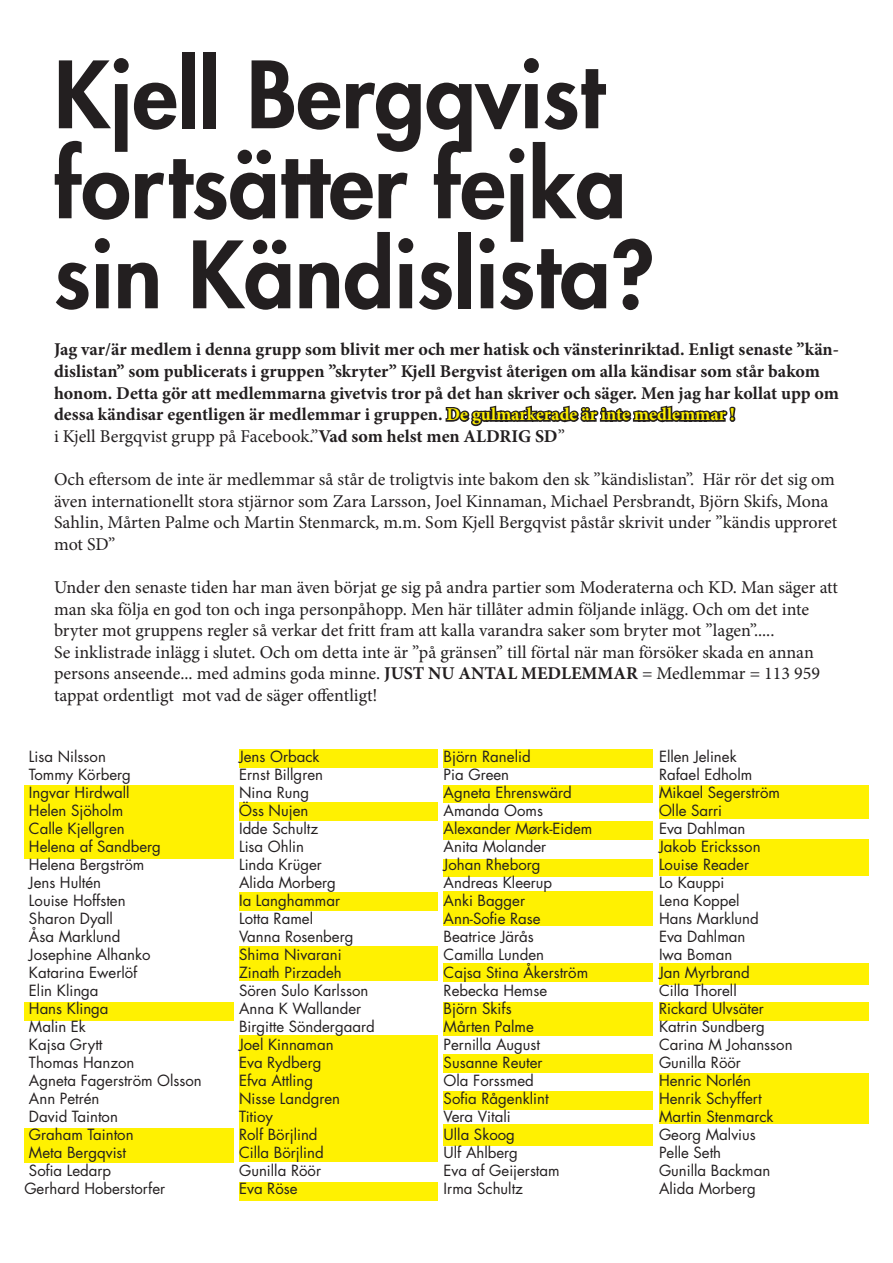
<style>
.page{position:relative;width:893px;height:1263px;background:#fff}
.page>*{position:absolute;margin:0;border:0;box-sizing:border-box;transform-origin:0 0}
.t1{font:800 90px "Futura Std";color:#231f20}
.t2{font:18px/21.6px "Minion Pro";color:#231f20}
.t3{font:700 18px/21.6px "Minion Pro";color:#231f20}
.t4{font:15px "Futura Std";color:#231f20}
.s1{color:#fff101}
.s2{font-weight:700}
</style>
<div class="page">
<div style="left:659px;top:1073px;width:210px;height:51px;background:#fff101"></div>
<div style="left:659px;top:1002px;width:210px;height:18px;background:#fff101"></div>
<div style="left:659px;top:963px;width:210px;height:21px;background:#fff101"></div>
<div style="left:659px;top:840px;width:210px;height:36px;background:#fff101"></div>
<div style="left:659px;top:785px;width:210px;height:34px;background:#fff101"></div>
<div style="left:444px;top:1124px;width:209px;height:21px;background:#fff101"></div>
<div style="left:444px;top:1091px;width:209px;height:19px;background:#fff101"></div>
<div style="left:444px;top:1054px;width:209px;height:19px;background:#fff101"></div>
<div style="left:444px;top:1002px;width:209px;height:33px;background:#fff101"></div>
<div style="left:444px;top:963px;width:209px;height:19px;background:#fff101"></div>
<div style="left:444px;top:892px;width:209px;height:34px;background:#fff101"></div>
<div style="left:444px;top:859px;width:209px;height:17px;background:#fff101"></div>
<div style="left:444px;top:821px;width:209px;height:19px;background:#fff101"></div>
<div style="left:444px;top:785px;width:209px;height:17px;background:#fff101"></div>
<div style="left:444px;top:749px;width:209px;height:19px;background:#fff101"></div>
<div style="left:239px;top:1182px;width:199px;height:18px;background:#fff101"></div>
<div style="left:239px;top:1035px;width:199px;height:127px;background:#fff101"></div>
<div style="left:239px;top:946px;width:199px;height:34px;background:#fff101"></div>
<div style="left:239px;top:892px;width:199px;height:19px;background:#fff101"></div>
<div style="left:239px;top:802px;width:199px;height:19px;background:#fff101"></div>
<div style="left:239px;top:749px;width:199px;height:19px;background:#fff101"></div>
<div style="left:24px;top:1128px;width:210px;height:34px;background:#fff101"></div>
<div style="left:24px;top:1002px;width:210px;height:18px;background:#fff101"></div>
<div style="left:24px;top:785px;width:210px;height:74px;background:#fff101"></div>
<svg style="left:445px;top:405px;width:291px;height:22px"></svg>
<p class="t1" style="left:54px;top:38px;width:552px">Kjell Bergqvist</p>
<p class="t1" style="left:54px;top:128px;width:574px">fortsätter fejka</p>
<p class="t1" style="left:54px;top:218px;width:602px">sin Kändislista?</p>
<p class="t3" style="left:54px;top:339px;width:787px">Jag var/är medlem i denna grupp som blivit mer och mer hatisk och vänsterinriktad. Enligt senaste ”kän&shy;dislistan” som publicerats i gruppen ”skryter” Kjell Bergvist återigen om alla kändisar som står bakom honom. Detta gör att medlemmarna givetvis tror på det han skriver och säger. Men jag har kollat upp om dessa kändisar egentligen är medlemmar i gruppen. <span class="s1">De gulmarkerade är inte medlemmar !</span></p>
<p class="t2" style="left:54px;top:425px;width:512px">i Kjell Bergqvist grupp på Facebook.”<span class="s2">Vad som helst men ALDRIG SD</span>”</p>
<p class="t2" style="left:54px;top:469px;width:785px">Och eftersom de inte är medlemmar så står de troligtvis inte bakom den sk ”kändislistan”. Här rör det sig om även internationellt stora stjärnor som Zara Larsson, Joel Kinnaman, Michael Persbrandt, Björn Skifs, Mona Sahlin, Mårten Palme och Martin Stenmarck, m.m. Som Kjell Bergqvist påstår skrivit under ”kändis upproret mot SD”</p>
<p class="t2" style="left:54px;top:577px;width:785px">Under den senaste tiden har man även börjat ge sig på andra partier som Moderaterna och KD. Man säger att man ska följa en god ton och inga personpåhopp. Men här tillåter admin följande inlägg. Och om det inte</p>
<p class="t2" style="left:54px;top:620px;width:722px">bryter mot gruppens regler så verkar det fritt fram att kalla varandra saker som bryter mot ”lagen”.....</p>
<p class="t2" style="left:54px;top:641px;width:768px">Se inklistrade inlägg i slutet. Och om detta inte är ”på gränsen” till förtal när man försöker skada en annan persons anseende... med admins goda minne. <span class="s2">JUST NU ANTAL MEDLEMMAR</span> = Medlemmar = 113 959 tappat ordentligt mot vad de säger offentligt!</p>
<p class="t4" style="left:29px;top:747px;width:78px">Lisa Nilsson</p>
<p class="t4" style="left:29px;top:765px;width:103px">Tommy Körberg</p>
<p class="t4" style="left:29px;top:783px;width:102px">Ingvar Hirdwall</p>
<p class="t4" style="left:29px;top:801px;width:96px">Helen Sjöholm</p>
<p class="t4" style="left:29px;top:819px;width:97px">Calle Kjellgren</p>
<p class="t4" style="left:29px;top:837px;width:134px">Helena af Sandberg</p>
<p class="t4" style="left:29px;top:855px;width:117px">Helena Bergström</p>
<p class="t4" style="left:29px;top:873px;width:74px">Jens Hultén</p>
<p class="t4" style="left:29px;top:891px;width:98px">Louise Hoffsten</p>
<p class="t4" style="left:29px;top:909px;width:86px">Sharon Dyall</p>
<p class="t4" style="left:29px;top:927px;width:93px">Åsa Marklund</p>
<p class="t4" style="left:29px;top:945px;width:123px">Josephine Alhanko</p>
<p class="t4" style="left:29px;top:963px;width:110px">Katarina Ewerlöf</p>
<p class="t4" style="left:29px;top:981px;width:71px">Elin Klinga</p>
<p class="t4" style="left:29px;top:999px;width:81px">Hans Klinga</p>
<p class="t4" style="left:29px;top:1017px;width:59px">Malin Ek</p>
<p class="t4" style="left:29px;top:1035px;width:75px">Kajsa Grytt</p>
<p class="t4" style="left:29px;top:1053px;width:107px">Thomas Hanzon</p>
<p class="t4" style="left:29px;top:1071px;width:174px">Agneta Fagerström Olsson</p>
<p class="t4" style="left:29px;top:1089px;width:72px">Ann Petrén</p>
<p class="t4" style="left:29px;top:1107px;width:90px">David Tainton</p>
<p class="t4" style="left:29px;top:1125px;width:106px">Graham Tainton</p>
<p class="t4" style="left:29px;top:1143px;width:99px">Meta Bergqvist</p>
<p class="t4" style="left:29px;top:1161px;width:84px">Sofia Ledarp</p>
<p class="t4" style="left:24px;top:1179px;width:142px">Gerhard Hoberstorfer</p>
<p class="t4" style="left:239px;top:747px;width:82px">Jens Orback</p>
<p class="t4" style="left:239px;top:765px;width:85px">Ernst Billgren</p>
<p class="t4" style="left:239px;top:783px;width:72px">Nina Rung</p>
<p class="t4" style="left:239px;top:801px;width:71px">Öss Nujen</p>
<p class="t4" style="left:239px;top:819px;width:81px">Idde Schultz</p>
<p class="t4" style="left:239px;top:837px;width:66px">Lisa Ohlin</p>
<p class="t4" style="left:239px;top:855px;width:84px">Linda Krüger</p>
<p class="t4" style="left:239px;top:873px;width:98px">Alida Morberg</p>
<p class="t4" style="left:239px;top:891px;width:103px">Ia Langhammar</p>
<p class="t4" style="left:239px;top:909px;width:76px">Lotta Ramel</p>
<p class="t4" style="left:239px;top:927px;width:116px">Vanna Rosenberg</p>
<p class="t4" style="left:239px;top:945px;width:104px">Shima Nivarani</p>
<p class="t4" style="left:239px;top:963px;width:104px">Zinath Pirzadeh</p>
<p class="t4" style="left:239px;top:981px;width:131px">Sören Sulo Karlsson</p>
<p class="t4" style="left:239px;top:999px;width:124px">Anna K Wallander</p>
<p class="t4" style="left:239px;top:1017px;width:137px">Birgitte Söndergaard</p>
<p class="t4" style="left:239px;top:1035px;width:96px">Joel Kinnaman</p>
<p class="t4" style="left:239px;top:1053px;width:84px">Eva Rydberg</p>
<p class="t4" style="left:239px;top:1071px;width:75px">Efva Attling</p>
<p class="t4" style="left:239px;top:1089px;width:103px">Nisse Landgren</p>
<p class="t4" style="left:239px;top:1107px;width:35px">Titioy</p>
<p class="t4" style="left:239px;top:1125px;width:80px">Rolf Börjlind</p>
<p class="t4" style="left:239px;top:1143px;width:86px">Cilla Börjlind</p>
<p class="t4" style="left:239px;top:1161px;width:83px">Gunilla Röör</p>
<p class="t4" style="left:239px;top:1179px;width:60px">Eva Röse</p>
<p class="t4" style="left:444px;top:747px;width:89px">Björn Ranelid</p>
<p class="t4" style="left:444px;top:765px;width:67px">Pia Green</p>
<p class="t4" style="left:444px;top:783px;width:130px">Agneta Ehrenswärd</p>
<p class="t4" style="left:444px;top:801px;width:101px">Amanda Ooms</p>
<p class="t4" style="left:444px;top:819px;width:150px">Alexander Mørk-Eidem</p>
<p class="t4" style="left:444px;top:837px;width:104px">Anita Molander</p>
<p class="t4" style="left:444px;top:855px;width:98px">Johan Rheborg</p>
<p class="t4" style="left:444px;top:873px;width:110px">Andreas Kleerup</p>
<p class="t4" style="left:444px;top:891px;width:83px">Anki Bagger</p>
<p class="t4" style="left:444px;top:909px;width:99px">Ann-Sofie Rase</p>
<p class="t4" style="left:444px;top:927px;width:92px">Beatrice Järås</p>
<p class="t4" style="left:444px;top:945px;width:102px">Camilla Lunden</p>
<p class="t4" style="left:444px;top:963px;width:146px">Cajsa Stina Åkerström</p>
<p class="t4" style="left:444px;top:981px;width:105px">Rebecka Hemse</p>
<p class="t4" style="left:444px;top:999px;width:70px">Björn Skifs</p>
<p class="t4" style="left:444px;top:1017px;width:92px">Mårten Palme</p>
<p class="t4" style="left:444px;top:1035px;width:98px">Pernilla August</p>
<p class="t4" style="left:444px;top:1053px;width:100px">Susanne Reuter</p>
<p class="t4" style="left:444px;top:1071px;width:92px">Ola Forssmed</p>
<p class="t4" style="left:444px;top:1089px;width:106px">Sofia Rågenklint</p>
<p class="t4" style="left:444px;top:1107px;width:69px">Vera Vitali</p>
<p class="t4" style="left:444px;top:1125px;width:73px">Ulla Skoog</p>
<p class="t4" style="left:444px;top:1143px;width:76px">Ulf Ahlberg</p>
<p class="t4" style="left:444px;top:1161px;width:118px">Eva af Geijerstam</p>
<p class="t4" style="left:444px;top:1179px;width:81px">Irma Schultz</p>
<p class="t4" style="left:659px;top:747px;width:79px">Ellen Jelinek</p>
<p class="t4" style="left:659px;top:765px;width:95px">Rafael Edholm</p>
<p class="t4" style="left:659px;top:783px;width:123px">Mikael Segerström</p>
<p class="t4" style="left:659px;top:801px;width:65px">Olle Sarri</p>
<p class="t4" style="left:659px;top:819px;width:88px">Eva Dahlman</p>
<p class="t4" style="left:659px;top:837px;width:103px">Jakob Ericksson</p>
<p class="t4" style="left:659px;top:855px;width:92px">Louise Reader</p>
<p class="t4" style="left:659px;top:873px;width:67px">Lo Kauppi</p>
<p class="t4" style="left:659px;top:891px;width:82px">Lena Koppel</p>
<p class="t4" style="left:659px;top:909px;width:101px">Hans Marklund</p>
<p class="t4" style="left:659px;top:927px;width:88px">Eva Dahlman</p>
<p class="t4" style="left:659px;top:945px;width:75px">Iwa Boman</p>
<p class="t4" style="left:659px;top:963px;width:92px">Jan Myrbrand</p>
<p class="t4" style="left:659px;top:981px;width:79px">Cilla Thorell</p>
<p class="t4" style="left:659px;top:999px;width:106px">Rickard Ulvsäter</p>
<p class="t4" style="left:659px;top:1017px;width:107px">Katrin Sundberg</p>
<p class="t4" style="left:659px;top:1035px;width:135px">Carina M Johansson</p>
<p class="t4" style="left:659px;top:1053px;width:83px">Gunilla Röör</p>
<p class="t4" style="left:659px;top:1071px;width:94px">Henric Norlén</p>
<p class="t4" style="left:659px;top:1089px;width:104px">Henrik Schyffert</p>
<p class="t4" style="left:659px;top:1107px;width:116px">Martin Stenmarck</p>
<p class="t4" style="left:659px;top:1125px;width:98px">Georg Malvius</p>
<p class="t4" style="left:659px;top:1143px;width:64px">Pelle Seth</p>
<p class="t4" style="left:659px;top:1161px;width:113px">Gunilla Backman</p>
<p class="t4" style="left:659px;top:1179px;width:98px">Alida Morberg</p>
</div>
